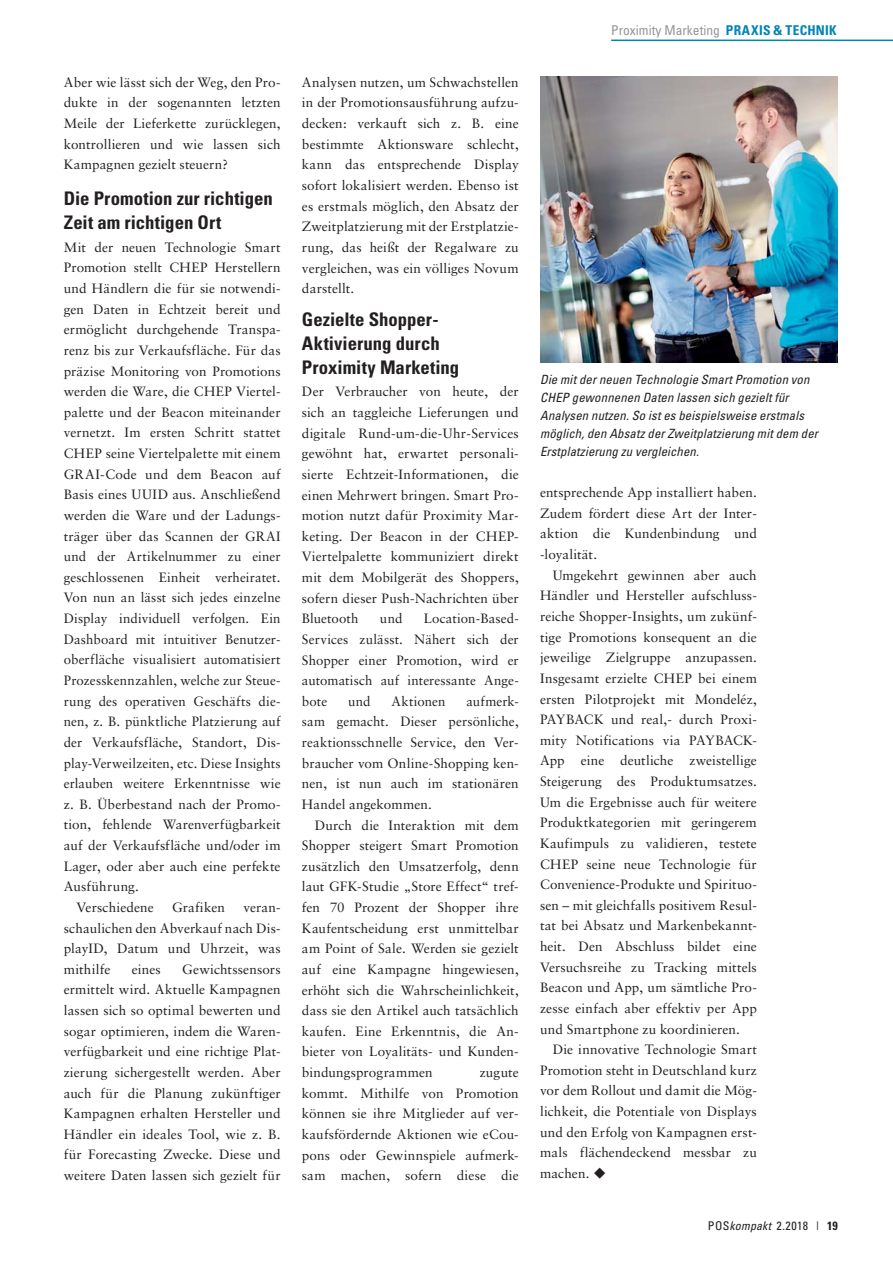
<style>
.page{position:relative;width:893px;height:1263px;background:#fff}
.page>*{position:absolute;margin:0;border:0;box-sizing:border-box;transform-origin:0 0}
.t1{font:700 condensed 18.75px/24px "Univers";color:#231f20}
.t2{font:13.5px/20.7px "Sabon LT Std";letter-spacing:.005em;color:#231f20;text-align:justify}
.t3{font:condensed 13.5px "Univers";color:#939598}
.t4{font:13.5px "Sabon LT Std";letter-spacing:.025em;color:#231f20}
.t5{font:italic condensed 12.75px/18px "Univers";letter-spacing:.01em;color:#231f20}
.t6{font:condensed 12px "Univers";letter-spacing:.035em;color:#231f20}
.s1{font-weight:700;color:#0084b5}
.s2{font-style:italic}
.s3{font-weight:700}
</style>
<div class="page">
<hr style="left:611px;top:40px;width:282px;height:1px;background:#0084b5">
<img style="left:540px;top:77px;width:298px;height:285px">
<p class="t2" style="left:64px;top:73px;width:218px">Aber wie lässt sich der Weg, den Pro&shy;dukte in der sogenannten letzten Meile der Lieferkette zurücklegen, kontrollieren und wie lassen sich Kampagnen gezielt steuern?</p>
<h1 class="t1" style="left:64px;top:188px;width:211px">Die Promotion zur richtigen<br>Zeit am richtigen Ort</h1>
<p class="t2" style="left:64px;top:237px;width:218px">Mit der neuen Technologie Smart</p>
<p class="t2" style="left:64px;top:258px;width:218px">Promotion stellt CHEP Herstellern</p>
<p class="t2" style="left:64px;top:279px;width:218px">und Händlern die für sie notwendi-</p>
<p class="t2" style="left:64px;top:299px;width:218px">gen Daten in Echtzeit bereit und</p>
<p class="t2" style="left:64px;top:320px;width:218px">ermöglicht durchgehende Transpa-</p>
<p class="t2" style="left:64px;top:341px;width:218px">renz bis zur Verkaufsfläche. Für das</p>
<p class="t2" style="left:64px;top:361px;width:218px">präzise Monitoring von Promotions</p>
<p class="t2" style="left:64px;top:382px;width:218px">werden die Ware, die CHEP Viertel-</p>
<p class="t2" style="left:64px;top:402px;width:218px">palette und der Beacon miteinander</p>
<p class="t2" style="left:64px;top:423px;width:218px">vernetzt. Im ersten Schritt stattet</p>
<p class="t2" style="left:64px;top:444px;width:218px">CHEP seine Viertelpalette mit einem</p>
<p class="t2" style="left:64px;top:464px;width:218px">GRAI-Code und dem Beacon auf</p>
<p class="t2" style="left:64px;top:485px;width:218px">Basis eines UUID aus. Anschließend</p>
<p class="t2" style="left:64px;top:506px;width:218px">werden die Ware und der Ladungs-</p>
<p class="t2" style="left:64px;top:526px;width:218px">träger über das Scannen der GRAI</p>
<p class="t2" style="left:64px;top:547px;width:218px">und der Artikelnummer zu einer</p>
<p class="t2" style="left:64px;top:567px;width:218px">geschlossenen Einheit verheiratet.</p>
<p class="t2" style="left:64px;top:588px;width:218px">Von nun an lässt sich jedes einzelne</p>
<p class="t2" style="left:64px;top:609px;width:218px">Display individuell verfolgen. Ein</p>
<p class="t2" style="left:64px;top:629px;width:218px">Dashboard mit intuitiver Benutzer-</p>
<p class="t2" style="left:64px;top:650px;width:218px">oberfläche visualisiert automatisiert</p>
<p class="t2" style="left:64px;top:671px;width:218px">Prozesskennzahlen, welche zur Steue-</p>
<p class="t2" style="left:64px;top:691px;width:218px">rung des operativen Geschäfts die-</p>
<p class="t2" style="left:64px;top:712px;width:218px">nen, z. B. pünktliche Platzierung auf</p>
<p class="t2" style="left:64px;top:732px;width:218px">der Verkaufsfläche, Standort, Dis-</p>
<p class="t2" style="left:64px;top:753px;width:218px">play-Verweilzeiten, etc. Diese Insights</p>
<p class="t2" style="left:64px;top:774px;width:218px">erlauben weitere Erkenntnisse wie</p>
<p class="t2" style="left:64px;top:794px;width:218px">z. B. Überbestand nach der Promo-</p>
<p class="t2" style="left:64px;top:815px;width:218px">tion, fehlende Warenverfügbarkeit</p>
<p class="t2" style="left:64px;top:836px;width:218px">auf der Verkaufsfläche und/oder im</p>
<p class="t2" style="left:64px;top:856px;width:218px">Lager, oder aber auch eine perfekte</p>
<p class="t4" style="left:64px;top:880px;width:77px">Ausführung.</p>
<p class="t2" style="left:77px;top:897px;width:79px">Verschiedene</p>
<p class="t2" style="left:172px;top:897px;width:55px">Grafiken</p>
<p class="t2" style="left:64px;top:897px;width:218px;text-indent:180px">veran&shy;schaulichen den Abverkauf nach Dis&shy;playID, Datum und Uhrzeit, was mithilfe</p>
<p class="t2" style="left:64px;top:959px;width:218px;text-indent:118px">Gewichtssensors ermittelt wird. Aktuelle Kampagnen lassen sich so optimal bewerten und sogar optimieren, indem die Waren&shy;verfügbarkeit und eine richtige Plat&shy;zierung sichergestellt werden. Aber auch für die Planung zukünftiger Kampagnen erhalten Hersteller und Händler ein ideales Tool, wie z. B. für Forecasting Zwecke. Diese und weitere Daten lassen sich gezielt für</p>
<p class="t2" style="left:132px;top:959px;width:31px">eines</p>
<p class="t2" style="left:302px;top:73px;width:218px">Analysen nutzen, um Schwachstellen in der Promotionsausführung aufzu&shy;decken: verkauft sich z. B. eine bestimmte Aktionsware schlecht, kann das entsprechende Display sofort lokalisiert werden. Ebenso ist es erstmals möglich, den Absatz der Zweitplatzierung mit der Erstplatzie&shy;rung, das heißt der Regalware zu vergleichen, was ein völliges Novum darstellt.</p>
<h1 class="t1" style="left:302px;top:309px;width:159px">Gezielte Shopper-<br>Aktivierung durch<br>Proximity Marketing</h1>
<p class="t2" style="left:302px;top:382px;width:218px">Der Verbraucher von heute, der sich an taggleiche Lieferungen und digitale Rund-um-die-Uhr-Services gewöhnt hat, erwartet personali&shy;sierte Echtzeit-Informationen, die einen Mehrwert bringen. Smart Pro&shy;motion nutzt dafür Proximity Mar&shy;keting. Der Beacon in der CHEP-Viertelpalette kommuniziert direkt mit dem Mobilgerät des Shoppers, sofern dieser Push-Nachrichten über Bluetooth</p>
<p class="t2" style="left:302px;top:609px;width:218px;text-indent:122px">Location-Based-Services zulässt. Nähert sich der Shopper einer Promotion, wird er automatisch auf interessante Ange&shy;bote</p>
<p class="t2" style="left:380px;top:609px;width:24px">und</p>
<p class="t2" style="left:302px;top:692px;width:218px;text-indent:165px">aufmerk&shy;sam gemacht. Dieser persönliche, reaktionsschnelle Service, den Ver&shy;braucher vom Online-Shopping ken&shy;nen, ist nun auch im stationären Handel angekommen.</p>
<p class="t2" style="left:302px;top:815px;width:218px;text-indent:13px">Durch die Interaktion mit dem Shopper steigert Smart Promotion zusätzlich den Umsatzerfolg, denn laut GFK-Studie „Store Effect“ tref&shy;fen 70 Prozent der Shopper ihre Kaufentscheidung erst unmittelbar am Point of Sale. Werden sie gezielt auf eine Kampagne hingewiesen, erhöht sich die Wahrscheinlichkeit, dass sie den Artikel auch tatsächlich kaufen. Eine Erkenntnis, die An&shy;bieter von Loyalitäts- und Kunden&shy;bindungsprogrammen</p>
<p class="t2" style="left:348px;top:691px;width:24px">und</p>
<p class="t2" style="left:391px;top:691px;width:56px">Aktionen</p>
<p class="t2" style="left:302px;top:1063px;width:218px;text-indent:178px">zugute kommt. Mithilfe von Promotion können sie ihre Mitglieder auf ver&shy;kaufsfördernde Aktionen wie eCou&shy;pons oder Gewinnspiele aufmerk&shy;sam machen, sofern diese die</p>
<p class="t3" style="left:611px;top:26px;width:227px">Proximity Marketing <span class="s1">PRAXIS &amp; TECHNIK</span></p>
<p class="t5" style="left:540px;top:372px;width:280px">Die mit der neuen Technologie Smart Promotion von CHEP gewonnenen Daten lassen sich gezielt für Analysen nutzen. So ist es beispielsweise erstmals möglich, den Absatz der Zweitplatzierung mit dem der Erstplatzierung zu vergleichen.</p>
<p class="t2" style="left:540px;top:483px;width:218px">entsprechende App installiert haben.<br>Zudem fördert diese Art der Inter&shy;aktion die Kundenbindung und -loyalität.</p>
<p class="t2" style="left:540px;top:565px;width:218px;text-indent:13px">Umgekehrt gewinnen aber auch Händler und Hersteller aufschluss&shy;reiche Shopper-Insights, um zukünf&shy;tige Promotions konsequent an die jeweilige Zielgruppe anzupassen.<br>Insgesamt erzielte CHEP bei einem ersten Pilotprojekt mit Mondeléz, PAYBACK und real,- durch Proxi&shy;mity Notifications via PAYBACK-App eine deutliche zweistellige Steigerung des Produktumsatzes.<br>Um die Ergebnisse auch für weitere Produktkategorien mit geringerem Kaufimpuls zu validieren, testete CHEP seine neue Technologie für Convenience-Produkte und Spirituo&shy;sen – mit gleichfalls positivem Resul&shy;tat bei Absatz und Markenbekannt&shy;heit. Den Abschluss bildet eine Versuchsreihe zu Tracking mittels Beacon und App, um sämtliche Pro&shy;zesse einfach aber effektiv per App und Smartphone zu koordinieren.</p>
<p class="t2" style="left:540px;top:1040px;width:218px;text-indent:13px">Die innovative Technologie Smart Promotion steht in Deutschland kurz vor dem Rollout und damit die Mög&shy;lichkeit, die Potentiale von Displays und den Erfolg von Kampagnen erst&shy;mals flächendeckend messbar zu machen. ◆</p>
<p class="t6" style="left:708px;top:1221px;width:131px">POS<span class="s2">kompakt</span> 2.2018 | <span class="s3">19</span></p>
</div>
